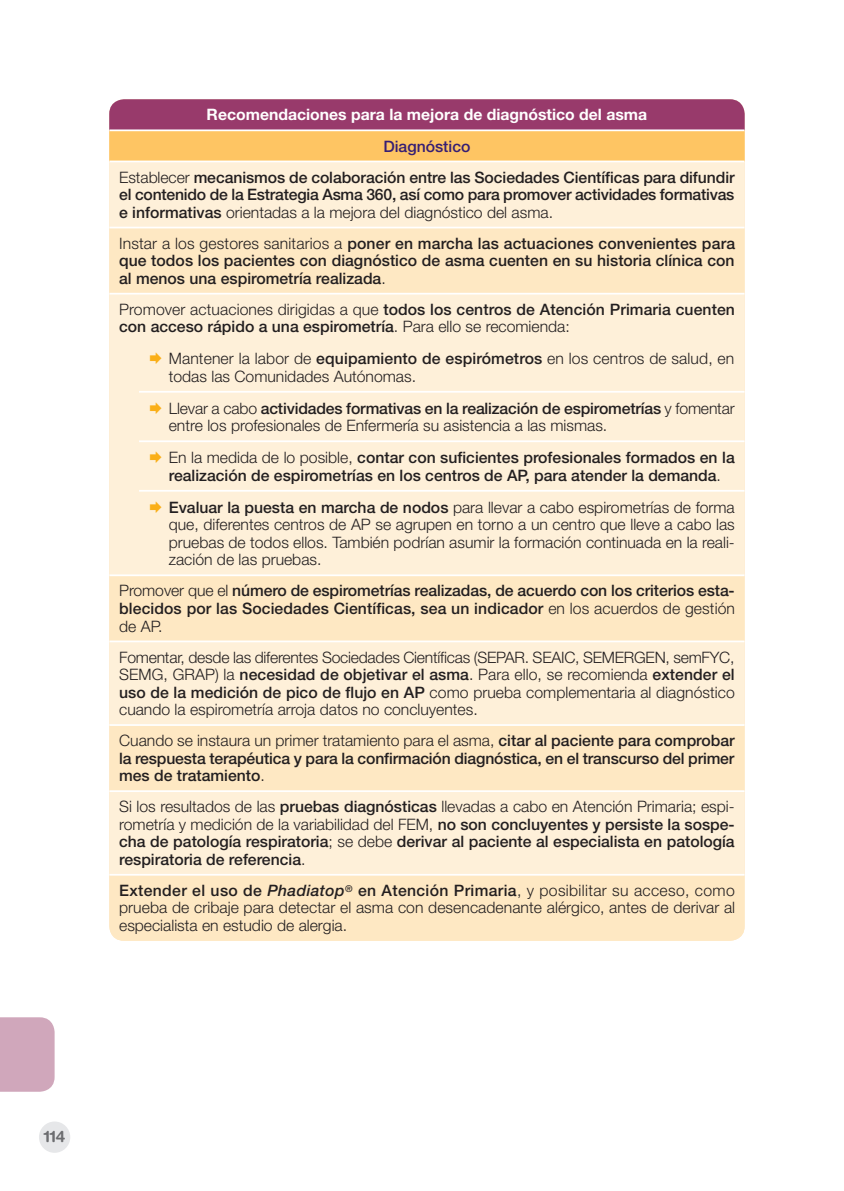
<style>
.page{position:relative;width:844px;height:1191px;background:#fff}
.page>*{position:absolute;margin:0;border:0;box-sizing:border-box;transform-origin:0 0}
.t1{font:500 15.75px/17.5px "Helvetica Neue LT Std";color:#231f20;text-align:justify}
.t2{font:300 15.75px/17.5px "Helvetica Neue LT Std";color:#231f20;text-align:justify}
.t3{font:700 15.75px "Helvetica Neue LT Std";color:#fff}
.t4{font:700 15.75px "Helvetica Rounded";color:#6c6d70}
.s1{color:#361e74}
.s2{font-weight:300}
.s3{font-weight:500}
.s4{font-weight:500;font-style:italic}
</style>
<div class="page">
<div style="left:39px;top:1121px;width:31px;height:31px;background:#e6e7e9;border-radius:50%"></div>
<div style="left:0;top:1017px;width:55px;height:74px;background:#d0a7bb"></div>
<div style="left:109px;top:99px;width:635px;height:31px;background:#983a6b"></div>
<div style="left:109px;top:130px;width:635px;height:31px;background:#fec563"></div>
<div style="left:109px;top:162px;width:635px;height:65px;background:#fef0d9"></div>
<svg style="left:109px;top:228px;width:635px;height:712px;background:#feedd1"></svg>
<hr style="left:139px;top:391px;width:605px;height:2px;background:#fff">
<hr style="left:139px;top:440px;width:605px;height:2px;background:#fff">
<hr style="left:139px;top:490px;width:605px;height:1px;background:#fff">
<hr style="left:109px;top:129px;width:30px;height:2px;background:#fff">
<hr style="left:139px;top:129px;width:605px;height:2px;background:#fff">
<hr style="left:109px;top:574px;width:30px;height:2px;background:#fff">
<hr style="left:139px;top:574px;width:605px;height:2px;background:#fff">
<hr style="left:109px;top:640px;width:30px;height:2px;background:#fff">
<hr style="left:139px;top:640px;width:605px;height:2px;background:#fff">
<hr style="left:109px;top:724px;width:30px;height:2px;background:#fff">
<hr style="left:139px;top:724px;width:605px;height:2px;background:#fff">
<hr style="left:109px;top:790px;width:30px;height:2px;background:#fff">
<hr style="left:139px;top:790px;width:605px;height:2px;background:#fff">
<hr style="left:109px;top:874px;width:30px;height:1px;background:#fff">
<hr style="left:139px;top:874px;width:605px;height:1px;background:#fff">
<hr style="left:109px;top:293px;width:30px;height:1px;background:#fff">
<hr style="left:139px;top:293px;width:605px;height:1px;background:#fff">
<svg style="left:150px;top:353px;width:12px;height:11px"></svg>
<svg style="left:150px;top:402px;width:12px;height:12px"></svg>
<svg style="left:150px;top:452px;width:12px;height:11px"></svg>
<svg style="left:150px;top:501px;width:12px;height:12px"></svg>
<p class="t3" style="left:206px;top:105px;width:442px">Recomendaciones para la mejora de diagnóstico del asma</p>
<p class="t1" style="left:119px;top:130px;width:617px;line-height:31.2px;text-align:center"><span class="s1">Diagnóstico<br></span><span class="s2">Establecer</span> mecanismos de colaboración entre las Sociedades Científicas para difundir</p>
<p class="t1" style="left:119px;top:186px;width:616px">el contenido de la Estrategia Asma 360, así como para promover actividades formativas e informativas <span class="s2">orientadas a la mejora del diagnóstico del asma.</span></p>
<p class="t1" style="left:119px;top:234px;width:617px"><span class="s2">Instar a los gestores sanitarios a</span> poner en marcha las actuaciones convenientes para que todos los pacientes con diagnóstico de asma cuenten en su historia clínica con al menos una espirometría realizada<span class="s2">.</span></p>
<p class="t1" style="left:119px;top:300px;width:617px"><span class="s2">Promover actuaciones dirigidas a que</span> todos los centros de Atención Primaria cuenten con acceso rápido a una espirometría<span class="s2">. Para ello se recomienda:</span></p>
<p class="t2" style="left:169px;top:350px;width:567px">Mantener la labor de <span class="s3">equipamiento de espirómetros</span> en los centros de salud, en todas las Comunidades Autónomas.</p>
<p class="t2" style="left:169px;top:399px;width:567px">Llevar a cabo <span class="s3">actividades formativas en la realización de espirometrías</span> y fomentar entre los profesionales de Enfermería su asistencia a las mismas.</p>
<p class="t1" style="left:169px;top:449px;width:567px"><span class="s2">En la medida de lo posible,</span> contar con suficientes profesionales formados en la realización de espirometrías en los centros de AP, para atender la demanda<span class="s2">.</span></p>
<p class="t2" style="left:169px;top:498px;width:567px"><span class="s3">Evaluar la puesta en marcha de nodos</span> para llevar a cabo espirometrías de forma que, diferentes centros de AP se agrupen en torno a un centro que lleve a cabo las pruebas de todos ellos. También podrían asumir la formación continuada en la reali&shy;zación de las pruebas.</p>
<p class="t1" style="left:119px;top:582px;width:617px"><span class="s2">Promover que el</span> número de espirometrías realizadas, de acuerdo con los criterios esta&shy;blecidos por las Sociedades Científicas, sea un indicador <span class="s2">en los acuerdos de gestión de AP.</span></p>
<p class="t2" style="left:119px;top:648px;width:617px">Fomentar, desde las diferentes Sociedades Científicas (SEPAR. SEAIC, SEMERGEN, semFYC, SEMG, GRAP) la <span class="s3">necesidad de objetivar el asma</span>. Para ello, se recomienda <span class="s3">extender el uso de la medición de pico de flujo en AP</span> como prueba complementaria al diagnóstico cuando la espirometría arroja datos no concluyentes.</p>
<p class="t1" style="left:119px;top:731px;width:617px"><span class="s2">Cuando se instaura un primer tratamiento para el asma,</span> citar al paciente para comprobar la respuesta terapéutica y para la confirmación diagnóstica, en el transcurso del primer mes de tratamiento<span class="s2">.</span></p>
<p class="t1" style="left:119px;top:798px;width:617px"><span class="s2">Si los resultados de las</span> pruebas diagnósticas <span class="s2">llevadas a cabo en Atención Primaria; espi&shy;rometría y medición de la variabilidad del FEM,</span> no son concluyentes y persiste la sospe&shy;cha de patología respiratoria<span class="s2">; se debe</span> derivar al paciente al especialista en patología respiratoria de referencia<span class="s2">.</span></p>
<p class="t2" style="left:119px;top:881px;width:617px"><span class="s3">Extender el uso de</span> <span class="s4">Phadiatop</span><sup>®</sup> <span class="s3">en Atención Primaria</span>, y posibilitar su acceso, como prueba de cribaje para detectar el asma con desencadenante alérgico, antes de derivar al especialista en estudio de alergia.</p>
<p class="t4" style="left:44px;top:1127px;width:23px">114</p>
</div>
